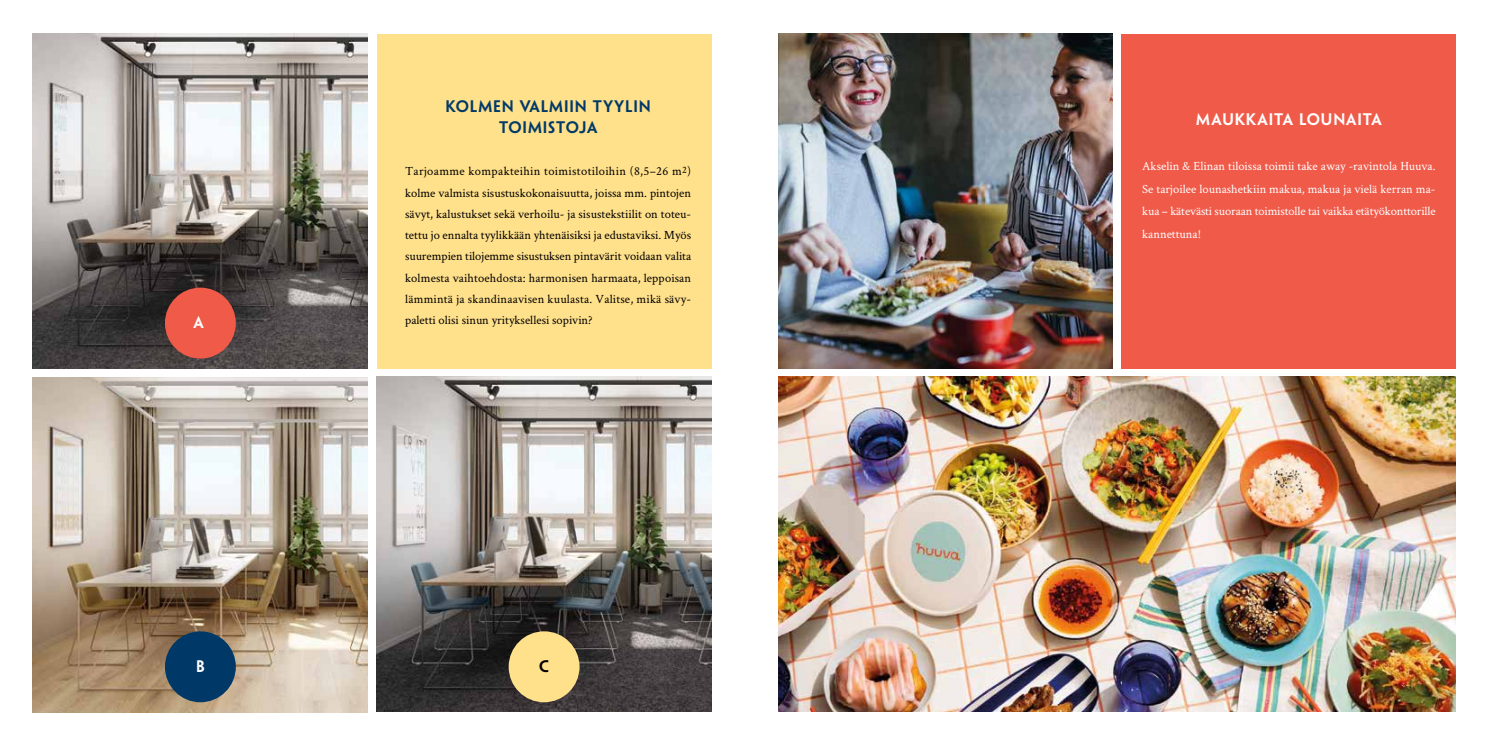
<style>
.page{position:relative;width:1489px;height:745px;background:#fff}
.page>*{position:absolute;margin:0;border:0;box-sizing:border-box;transform-origin:0 0}
.t1{font:600 15px/21.2px "Penumbra Sans Std";letter-spacing:.06em;color:#003967;text-align:center}
.t2{font:600 15px "Penumbra Sans Std";letter-spacing:.06em;color:#fff}
.t3{font:600 15px "Penumbra Sans Std";color:#000}
.t4{font:12.5px/21.2px "Crimson Text";letter-spacing:.015em;color:#000;text-align:justify}
.t5{font:12.5px/22.5px "Crimson Text";letter-spacing:-.01em;color:#fff;text-align:justify}
</style>
<div class="page">
<div style="left:1120px;top:34px;width:335px;height:334px;background:#f05a49"></div>
<img style="left:778px;top:34px;width:334px;height:334px">
<img style="left:778px;top:376px;width:677px;height:334px">
<img style="left:33px;top:34px;width:335px;height:334px">
<img style="left:376px;top:376px;width:335px;height:334px">
<div style="left:376px;top:34px;width:335px;height:334px;background:#ffe08b"></div>
<div style="left:165px;top:287px;width:71px;height:71px;background:#f05a49;border-radius:50%"></div>
<img style="left:33px;top:377px;width:335px;height:334px">
<div style="left:165px;top:631px;width:71px;height:70px;background:#003967;border-radius:50%"></div>
<div style="left:508px;top:631px;width:71px;height:70px;background:#ffe08b;border-radius:50%"></div>
<p class="t1" style="left:445px;top:95px;width:207px">KOLMEN VALMIIN TYYLIN<br>TOIMISTOJA</p>
<p class="t4" style="left:405px;top:160px;width:287px">Tarjoamme kompakteihin toimistotiloihin (8,5–26 m<sup>2</sup>) kolme valmista sisustuskokonaisuutta, joissa mm. pintojen sävyt, kalustukset sekä verhoilu- ja sisustekstiilit on toteu&shy;tettu jo ennalta tyylikkään yhtenäisiksi ja edustaviksi. Myös suurempien tilojemme sisustuksen pintavärit voidaan valita kolmesta vaihtoehdosta: harmonisen harmaata, leppoisan lämmintä ja skandinaavisen kuulasta. Valitse, mikä sävy-</p>
<p class="t2" style="left:193px;top:313px;width:12px">A</p>
<p class="t4" style="left:405px;top:309px;width:189px">paletti olisi sinun yrityksellesi sopivin?</p>
<p class="t2" style="left:196px;top:656px;width:10px">B</p>
<p class="t3" style="left:539px;top:656px;width:11px">C</p>
<p class="t2" style="left:1196px;top:110px;width:187px">MAUKKAITA LOUNAITA</p>
<p class="t5" style="left:1142px;top:154px;width:295px">Akselin &amp; Elinan tiloissa toimii take away -ravintola Huuva.<br>Se tarjoilee lounashetkiin makua, makua ja vielä kerran ma&shy;kua – kätevästi suoraan toimistolle tai vaikka etätyökonttorille kannettuna!</p>
</div>
